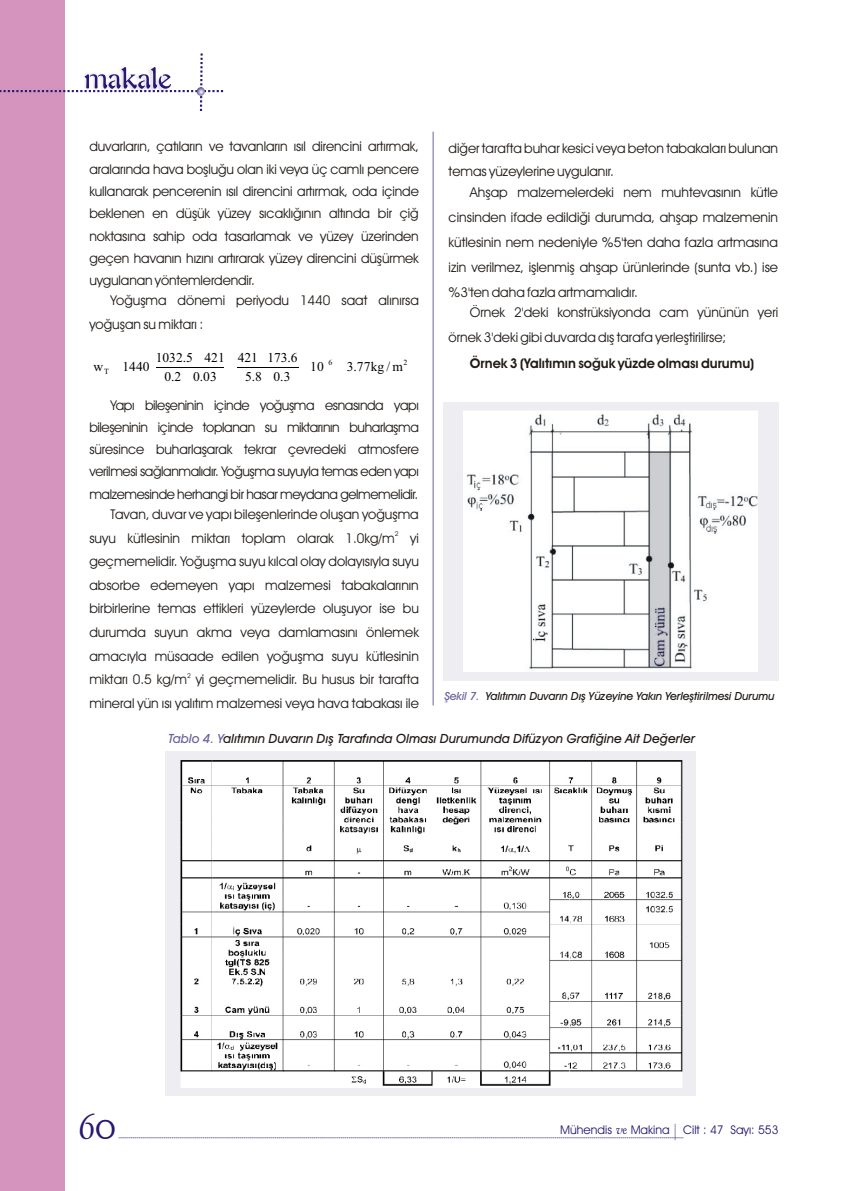
<style>
.page{position:relative;width:851px;height:1191px;background:#fff}
.page>*{position:absolute;margin:0;border:0;box-sizing:border-box;transform-origin:0 0}
.t1{font:37.5px "TR Dauphin";color:#291770}
.t2{font:13.5px/23.5px "Avant Garde Bk BT";color:#1f1a17;text-align:justify}
.t3{font:13.5px "Times New Roman";color:#000}
.t4{font:700 13.5px "Avant Garde Bk BT";color:#1f1a17}
.t5{font:italic 12.75px "Avant Garde Md BT";color:#1f1a17}
.t6{font:12px "Avant Garde Bk BT";color:#291770}
.t7{font:italic 11.25px "Avant Garde Md BT";letter-spacing:-.015em;color:#1f1a17}
.t8{font:7.8px "Times New Roman";color:#000}
.t9{font:6.75px "Avant Garde Bk BT";color:#1f1a17}
.s1{color:#6e619e}
.s2{font-family:"TR Dauphin"}
</style>
<div class="page">
<div style="left:0;top:0;width:65px;height:1191px;background:#d494bd"></div>
<svg style="left:0;top:53px;width:224px;height:58px"></svg>
<hr style="left:433px;top:132px;width:1px;height:573px;background:#6e619e">
<svg style="left:118px;top:1124px;width:565px;height:16px"></svg>
<hr style="left:156px;top:367px;width:68px;height:1px;background:#000">
<hr style="left:237px;top:367px;width:61px;height:1px;background:#000">
<div style="left:442px;top:402px;width:336px;height:279px;background:#ededf2"></div>
<img style="left:463px;top:411px;width:294px;height:260px">
<div style="left:166px;top:751px;width:530px;height:345px;background:#ededf2"></div>
<img style="left:180px;top:760px;width:503px;height:327px">
<p class="t2" style="left:89px;top:136px;width:331px">duvarlarýn, çatýlarýn ve tavanlarýn ýsýl direncini artýrmak,</p>
<p class="t2" style="left:448px;top:138px;width:331px">diðer tarafta buhar kesici veya beton tabakalarý bulunan</p>
<p class="t2" style="left:89px;top:158px;width:331px">aralarýnda hava boþluðu olan iki veya üç camlý pencere</p>
<p class="t2" style="left:448px;top:161px;width:167px">temas yüzeylerine uygulanýr.</p>
<p class="t2" style="left:89px;top:181px;width:331px">kullanarak pencerenin ýsýl direncini artýrmak, oda içinde</p>
<p class="t2" style="left:470px;top:181px;width:310px">Ahþap malzemelerdeki nem muhtevasýnýn kütle</p>
<p class="t2" style="left:89px;top:203px;width:331px">beklenen en düþük yüzey sýcaklýðýnýn altýnda bir çið</p>
<p class="t2" style="left:448px;top:206px;width:331px">cinsinden ifade edildiði durumda, ahþap malzemenin</p>
<p class="t2" style="left:89px;top:225px;width:331px">noktasýna sahip oda tasarlamak ve yüzey üzerinden</p>
<p class="t2" style="left:448px;top:231px;width:331px">kütlesinin nem nedeniyle %5'ten daha fazla artmasýna</p>
<p class="t2" style="left:89px;top:248px;width:331px">geçen havanýn hýzýný artýrarak yüzey direncini düþürmek</p>
<p class="t2" style="left:448px;top:256px;width:331px">izin verilmez, iþlenmiþ ahþap ürünlerinde (sunta vb.) ise</p>
<p class="t2" style="left:89px;top:270px;width:167px">uygulanan yöntemlerdendir.</p>
<p class="t2" style="left:448px;top:281px;width:191px">%3'ten daha fazla artmamalýdýr.</p>
<p class="t2" style="left:111px;top:290px;width:310px">Yoðuþma dönemi periyodu 1440 saat alýnýrsa</p>
<p class="t2" style="left:470px;top:302px;width:310px">Örnek 2'deki konstrüksiyonda cam yününün yeri</p>
<p class="t2" style="left:89px;top:314px;width:115px">yoðuþan su miktarý :</p>
<p class="t2" style="left:448px;top:327px;width:279px">örnek 3'deki gibi duvarda dýþ tarafa yerleþtirilirse;</p>
<p class="t4" style="left:470px;top:358px;width:286px">Örnek 3 (Yalýtýmýn soðuk yüzde olmasý durumu)</p>
<p class="t3" style="left:156px;top:353px;width:70px">1032.5 421</p>
<p class="t3" style="left:238px;top:353px;width:61px">421 173.6</p>
<p class="t8" style="left:328px;top:359px;width:5px">6</p>
<p class="t8" style="left:403px;top:359px;width:5px">2</p>
<p class="t3" style="left:310px;top:361px;width:15px">10</p>
<p class="t3" style="left:347px;top:361px;width:58px">3.77kg / m</p>
<p class="t3" style="left:93px;top:361px;width:11px">w</p>
<p class="t3" style="left:123px;top:361px;width:28px">1440</p>
<p class="t8" style="left:104px;top:369px;width:6px">T</p>
<p class="t3" style="left:164px;top:372px;width:54px">0.2 0.03</p>
<p class="t3" style="left:245px;top:372px;width:47px">5.8 0.3</p>
<p class="t2" style="left:89px;top:395px;width:331px;line-height:22.4px;text-indent:21px">Yapý bileþeninin içinde yoðuþma esnasýnda yapý bileþeninin içinde toplanan su miktarýnýn buharlaþma süresince buharlaþarak tekrar çevredeki atmosfere verilmesi saðlanmalýdýr. Yoðuþma suyuyla temas eden yapý malzemesinde herhangi bir hasar meydana gelmemelidir.</p>
<p class="t2" style="left:111px;top:504px;width:309px">Tavan, duvar ve yapý bileþenlerinde oluþan yoðuþma</p>
<p class="t9" style="left:395px;top:531px;width:5px">2</p>
<p class="t2" style="left:89px;top:527px;width:331px">suyu kütlesinin miktarý toplam olarak 1.0kg/m yi geçmemelidir. Yoðuþma suyu kýlcal olay dolayýsýyla suyu absorbe edemeyen yapý malzemesi tabakalarýnýn birbirlerine temas ettikleri yüzeylerde oluþuyor ise bu durumda suyun akma veya damlamasýný önlemek amacýyla müsaade edilen yoðuþma suyu kütlesinin</p>
<p class="t9" style="left:187px;top:672px;width:5px">2</p>
<p class="t2" style="left:89px;top:669px;width:331px">miktarý 0.5 kg/m yi geçmemelidir. Bu husus bir tarafta mineral yün ýsý yalýtým malzemesi veya hava tabakasý ile</p>
<p class="t7" style="left:444px;top:691px;width:331px"><span class="s1">Þekil 7.</span> Yalýtýmýn Duvarýn Dýþ Yüzeyine Yakýn Yerleþtirilmesi Durumu</p>
<p class="t5" style="left:168px;top:734px;width:528px"><span class="s1">Tablo 4. Y</span>alýtýmýn Duvarýn Dýþ Tarafýnda Olmasý Durumunda Difüzyon Grafiðine Ait Deðerler</p>
<h1 class="t1" style="left:79px;top:1104px;width:38px">60</h1>
<p class="t6" style="left:560px;top:1125px;width:220px">Mühendis <span class="s2">ve</span> Makina Cilt : 47 Sayý: 553</p>
</div>
